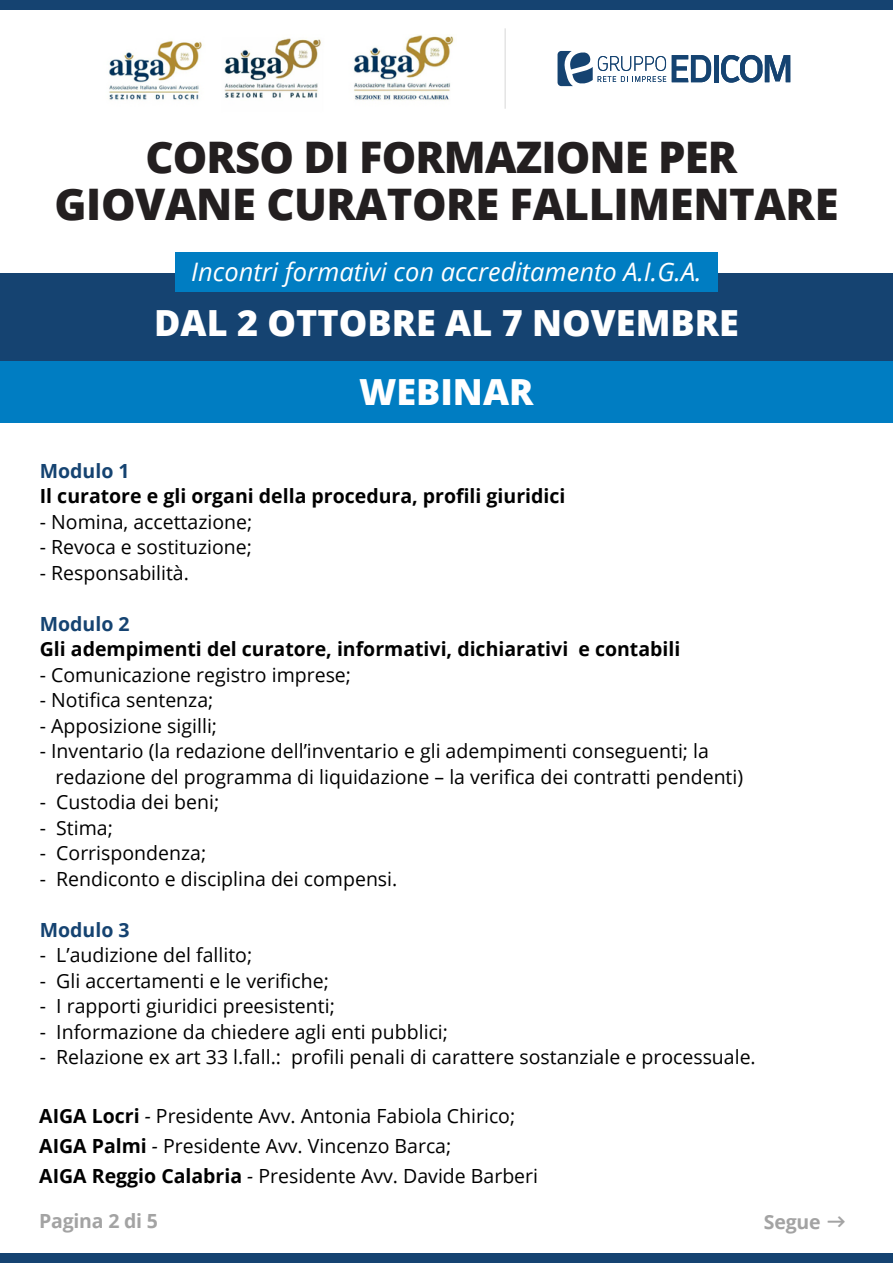
<style>
.page{position:relative;width:893px;height:1263px;background:#fff}
.page>*{position:absolute;margin:0;border:0;box-sizing:border-box;transform-origin:0 0}
.t1{font:800 43.5px/47.2px "Open Sans";letter-spacing:-.01em;color:#231f20;text-align:center}
.t2{font:800 36px "Open Sans";color:#fff}
.t3{font:italic 25.5px "Open Sans";color:#fff}
.t4{font:19.5px/30px "Open Sans";color:#000}
.t5{font:700 19.5px "Open Sans";color:#000}
.t6{font:700 19.5px "Open Sans";color:#154371}
.t7{font:700 19.5px "Open Sans";letter-spacing:-.01em;color:#a3a3a3}
.s1{color:#fff}
.s2{font-weight:700}
.s3{font-style:italic}
</style>
<div class="page">
<div style="left:0;top:273px;width:893px;height:88px;background:#154371"></div>
<div style="left:0;top:1253px;width:893px;height:10px;background:#154371"></div>
<div style="left:0;top:0;width:893px;height:10px;background:#154371"></div>
<div style="left:0;top:361px;width:893px;height:62px;background:#007dc2"></div>
<div style="left:175px;top:252px;width:542px;height:39px;background:#007dc2"></div>
<svg style="left:672px;top:55px;width:39px;height:27px"></svg>
<hr style="left:714px;top:55px;width:4px;height:27px;background:#154371">
<svg style="left:721px;top:55px;width:69px;height:28px"></svg>
<svg style="left:557px;top:51px;width:109px;height:35px"></svg>
<hr style="left:505px;top:28px;width:1px;height:81px;background:#d8d8d8">
<img style="left:109px;top:35px;width:346px;height:66px">
<h1 class="t1" style="left:55px;top:131px;width:785px">CORSO DI FORMAZIONE PER<br>GIOVANE CURATORE FALLIMENTARE</h1>
<h3 class="t3" style="left:191px;top:254px;width:512px">Incontri formativi con accreditamento A.I.G.A.</h3>
<h2 class="t2" style="left:154px;top:296px;width:586px">DAL 2 OTTOBRE AL 7 NOVEMBRE</h2>
<h2 class="t2" style="left:359px;top:364px;width:176px">WEBINAR</h2>
<p class="t6" style="left:40px;top:457px;width:91px">Modulo 1</p>
<p class="t5" style="left:40px;top:482px;width:527px">Il curatore e gli organi della procedura, profili giuridici</p>
<p class="t4" style="left:40px;top:506px;width:214px">- Nomina, accettazione;</p>
<p class="t4" style="left:40px;top:531px;width:214px">- Revoca e sostituzione;</p>
<p class="t4" style="left:40px;top:557px;width:151px">- Responsabilità.</p>
<p class="t6" style="left:40px;top:610px;width:91px">Modulo 2</p>
<p class="t5" style="left:40px;top:635px;width:642px">Gli adempimenti del curatore, informativi, dichiarativi e contabili</p>
<p class="t4" style="left:40px;top:659px;width:313px">- Comunicazione registro imprese;</p>
<p class="t4" style="left:40px;top:685px;width:175px">- Notifica sentenza;</p>
<p class="t4" style="left:40px;top:710px;width:179px">- Apposizione sigilli;</p>
<p class="t4" style="left:40px;top:738px;width:705px;line-height:25.5px">- Inventario (la redazione dell’inventario e gli adempimenti conseguenti; la <span class="s1">ii ig</span>redazione del programma di liquidazione – la verifica dei contratti pendenti)</p>
<p class="t4" style="left:40px;top:787px;width:181px">- Custodia dei beni;</p>
<p class="t4" style="left:40px;top:812px;width:75px">- Stima;</p>
<p class="t4" style="left:40px;top:838px;width:168px">- Corrispondenza;</p>
<p class="t4" style="left:40px;top:863px;width:359px">- Rendiconto e disciplina dei compensi.</p>
<p class="t6" style="left:40px;top:916px;width:91px">Modulo 3</p>
<p class="t4" style="left:40px;top:940px;width:214px">- L’audizione del fallito;</p>
<p class="t4" style="left:40px;top:965px;width:290px">- Gli accertamenti e le verifiche;</p>
<p class="t4" style="left:40px;top:991px;width:297px">- I rapporti giuridici preesistenti;</p>
<p class="t4" style="left:40px;top:1016px;width:410px">- Informazione da chiedere agli enti pubblici;</p>
<p class="t4" style="left:40px;top:1042px;width:717px">- Relazione ex art 33 l.fall.: profili penali di carattere sostanziale e processuale.</p>
<p class="t4" style="left:39px;top:1100px;width:500px"><span class="s2">AIGA Locri</span> <span class="s3">-</span> Presidente Avv. Antonia Fabiola Chirico;<br><span class="s2">AIGA Palmi</span> <span class="s3">-</span> Presidente Avv. Vincenzo Barca;<br><span class="s2">AIGA Reggio Calabria</span> <span class="s3">-</span> Presidente Avv. Davide Barberi</p>
<p class="t7" style="left:39px;top:1207px;width:121px">Pagina 2 di 5</p>
<p class="t7" style="left:764px;top:1208px;width:58px">Segue</p>
</div>
